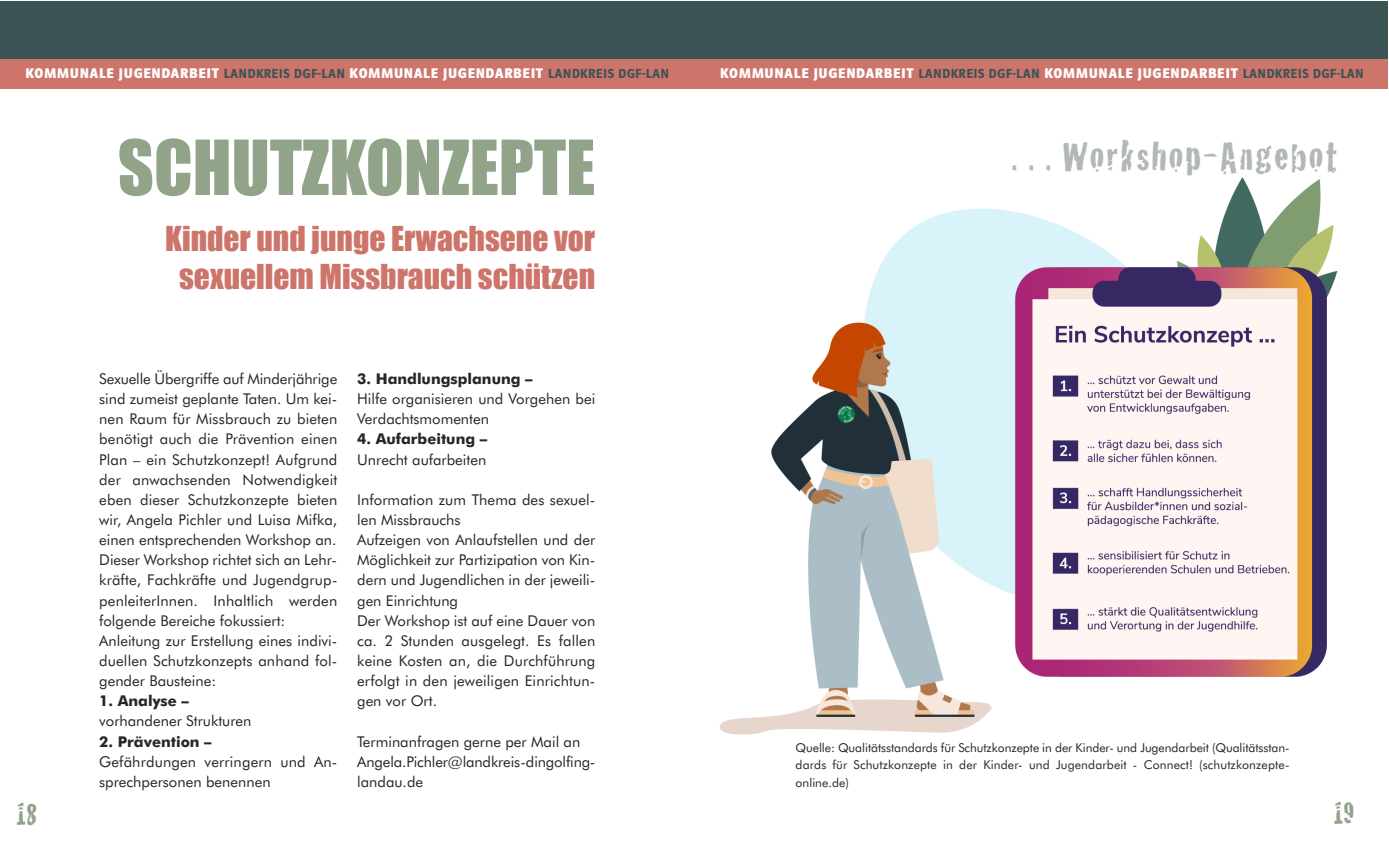
<style>
.page{position:relative;width:1389px;height:844px;background:#fff}
.page>*{position:absolute;margin:0;border:0;box-sizing:border-box;transform-origin:0 0}
.t1{font:70px "Impact";color:#91a48a}
.t2{font:42px "Cracked";letter-spacing:.05em;color:#b2b7b8}
.t3{font:31.5px/37.8px "Impact";color:#ce756b;text-align:center}
.t4{font:30.45px "Cracked";color:#91a48a}
.t5{font:14.88px/20.1px "Futura BT";color:#272627}
.t6{font:700 14.88px "Futura BT";color:#272627}
.t7{font:700 14.53px "Polo 22";letter-spacing:.05em;color:#fff}
.t8{font:12.25px/17.5px "Futura BT";letter-spacing:.01em;color:#272627;text-align:justify}
.s1{font-weight:600;font-size:13.47px;color:#3c5454}
</style>
<div class="page">
<img style="left:720px;top:177px;width:618px;height:558px">
<div style="left:0;top:2px;width:1388px;height:58px;background:#3c5454"></div>
<div style="left:0;top:60px;width:1388px;height:29px;background:#ce756b"></div>
<p class="t7" style="left:25px;top:65px;width:645px">KOMMUNALE JUGENDARBEIT <span class="s1">LANDKREIS DGF-LAN</span> KOMMUNALE JUGENDARBEIT <span class="s1">LANDKREIS DGF-LAN</span></p>
<p class="t7" style="left:720px;top:65px;width:645px">KOMMUNALE JUGENDARBEIT <span class="s1">LANDKREIS DGF-LAN</span> KOMMUNALE JUGENDARBEIT <span class="s1">LANDKREIS DGF-LAN</span></p>
<h1 class="t1" style="left:118px;top:124px;width:479px">SCHUTZKONZEPTE</h1>
<h3 class="t3" style="left:165px;top:220px;width:432px">Kinder und junge Erwachsene vor sexuellem Missbrauch schützen</h3>
<p class="t5" style="left:99px;top:368px;width:240px">Sexuelle Übergriffe auf Minderjährige sind zumeist geplante Taten. Um kei&shy;nen Raum für Missbrauch zu bieten benötigt auch die Prävention einen Plan – ein Schutzkonzept! Aufgrund der anwachsenden Notwendigkeit eben dieser Schutzkonzepte bieten wir, Angela Pichler und Luisa Mifka, einen entsprechenden Workshop an.<br>Dieser Workshop richtet sich an Lehr&shy;kräfte, Fachkräfte und Jugendgrup&shy;penleiterInnen. Inhaltlich werden folgende Bereiche fokussiert:<br>Anleitung zur Erstellung eines indivi&shy;duellen Schutzkonzepts anhand fol&shy;gender Bausteine:</p>
<p class="t6" style="left:99px;top:691px;width:91px">1. Analyse –</p>
<p class="t5" style="left:99px;top:710px;width:154px">vorhandener Strukturen</p>
<p class="t6" style="left:99px;top:732px;width:114px">2. Prävention –</p>
<p class="t5" style="left:99px;top:751px;width:240px">Gefährdungen verringern und An&shy;sprechpersonen benennen</p>
<p class="t6" style="left:357px;top:369px;width:177px">3. Handlungsplanung –</p>
<p class="t5" style="left:357px;top:388px;width:240px">Hilfe organisieren und Vorgehen bei<br>Verdachtsmomenten</p>
<p class="t6" style="left:357px;top:430px;width:132px">4. Aufarbeitung –</p>
<p class="t5" style="left:357px;top:449px;width:131px">Unrecht aufarbeiten</p>
<p class="t5" style="left:357px;top:489px;width:240px">Information zum Thema des sexuel&shy;len Missbrauchs<br>Aufzeigen von Anlaufstellen und der<br>Möglichkeit zur Partizipation von Kin&shy;dern und Jugendlichen in der jeweili&shy;gen Einrichtung<br>Der Workshop ist auf eine Dauer von ca. 2 Stunden ausgelegt. Es fallen keine Kosten an, die Durchführung erfolgt in den jeweiligen Einrichtun&shy;gen vor Ort.</p>
<p class="t5" style="left:357px;top:730px;width:240px">Terminanfragen gerne per Mail an<br>Angela.Pichler@landkreis-dingolfing&shy;landau.de</p>
<h2 class="t2" style="left:1012px;top:135px;width:327px">. . . Workshop-Angebot</h2>
<p class="t8" style="left:796px;top:738px;width:496px">Quelle: Qualitätsstandards für Schutzkonzepte in der Kinder- und Jugendarbeit (Qualitätsstan&shy;dards für Schutzkonzepte in der Kinder- und Jugendarbeit - Connect! (schutzkonzepte&shy;online.de)</p>
<h3 class="t4" style="left:17px;top:798px;width:22px">18</h3>
<h3 class="t4" style="left:1334px;top:797px;width:22px">19</h3>
</div>
